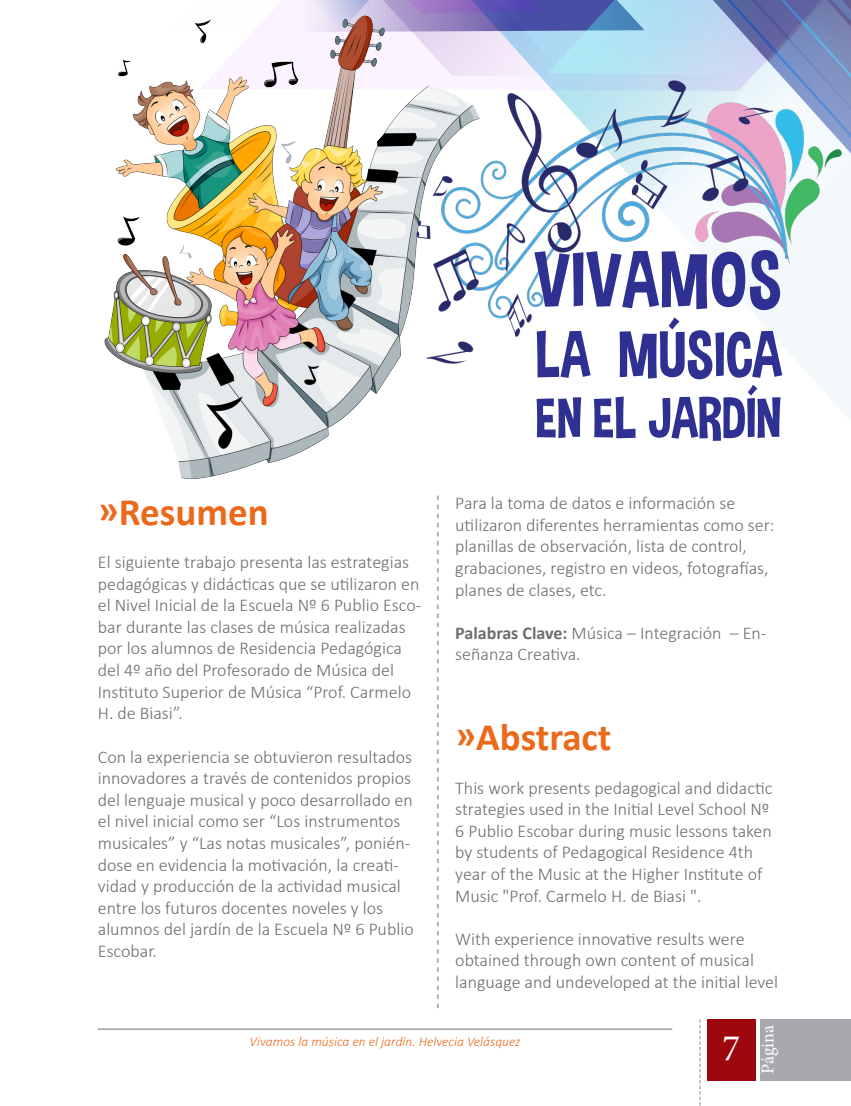
<style>
.page{position:relative;width:851px;height:1106px;background:#fff}
.page>*{position:absolute;margin:0;border:0;box-sizing:border-box;transform-origin:0 0}
.Titulo_26pt{font:700 39px "Calibri";color:#eb691b}
.t1{font:37.5px "Minion Pro";color:#fff}
.Parrafo_Contenido{font:300 18px/21.6px "Calibri";color:#6c6d70}
.t2{font:18px "Minion Pro";letter-spacing:-.005em;color:#fff}
.Marcador_-_Pie{font:italic 300 13.5px "Calibri";color:#eb691b}
.s1{font-weight:700}
</style>
<div class="page">
<svg style="left:269px;top:0;width:330px;height:50px;background:#9195ce"></svg>
<svg style="left:599px;top:0;width:251px;height:50px;background:#88a4cc"></svg>
<div style="left:760px;top:1019px;width:90px;height:61px;background:#a8a9ad"></div>
<div style="left:707px;top:1019px;width:48px;height:61px;background:#9d070d"></div>
<svg style="left:699px;top:1019px;width:1px;height:87px"></svg>
<hr style="left:98px;top:1028px;width:574px;height:1px;background:#6c6d70">
<svg style="left:437px;top:495px;width:1px;height:513px"></svg>
<img style="left:104px;top:15px;width:379px;height:464px">
<img style="left:400px;top:50px;width:450px;height:429px">
<svg style="left:534px;top:250px;width:246px;height:60px"></svg>
<svg style="left:536px;top:330px;width:54px;height:48px"></svg>
<svg style="left:619px;top:317px;width:163px;height:62px"></svg>
<svg style="left:536px;top:397px;width:45px;height:41px"></svg>
<svg style="left:594px;top:396px;width:41px;height:42px"></svg>
<svg style="left:648px;top:385px;width:132px;height:56px"></svg>
<p class="Titulo_26pt" style="left:98px;top:487px;width:172px">»Resumen</p>
<p class="Parrafo_Contenido" style="left:98px;top:551px;width:325px">El siguiente trabajo presenta las estrategias pedagógicas y didácticas que se utilizaron en el Nivel Inicial de la Escuela Nº 6 Publio Esco&shy;bar durante las clases de música realizadas por los alumnos de Residencia Pedagógica del 4º año del Profesorado de Música del Instituto Superior de Música “Prof. Carmelo H. de Biasi”.</p>
<p class="Parrafo_Contenido" style="left:98px;top:745px;width:317px">Con la experiencia se obtuvieron resultados innovadores a través de contenidos propios del lenguaje musical y poco desarrollado en el nivel inicial como ser “Los instrumentos musicales” y “Las notas musicales”, ponién&shy;dose en evidencia la motivación, la creati&shy;vidad y producción de la actividad musical entre los futuros docentes noveles y los alumnos del jardín de la Escuela Nº 6 Publio Escobar.</p>
<p class="Parrafo_Contenido" style="left:455px;top:492px;width:321px">Para la toma de datos e información se utilizaron diferentes herramientas como ser: planillas de observación, lista de control, grabaciones, registro en videos, fotografías, planes de clases, etc.</p>
<p class="Parrafo_Contenido" style="left:455px;top:622px;width:312px"><span class="s1">Palabras Clave:</span> Música – Integración – En&shy;señanza Creativa.</p>
<p class="Titulo_26pt" style="left:455px;top:712px;width:158px">»Abstract</p>
<p class="Parrafo_Contenido" style="left:455px;top:776px;width:318px">This work presents pedagogical and didactic strategies used in the Initial Level School Nº 6 Publio Escobar during music lessons taken by students of Pedagogical Residence 4th year of the Music at the Higher Institute of Music "Prof. Carmelo H. de Biasi ".</p>
<p class="Parrafo_Contenido" style="left:455px;top:928px;width:324px">With experience innovative results were obtained through own content of musical language and undeveloped at the initial level</p>
<p class="Marcador_-_Pie" style="left:249px;top:1032px;width:272px">Vivamos la música en el jardín. Helvecia Velásquez</p>
<p class="t1" style="left:722px;top:1023px;width:19px">7</p>
<p class="t2" style="left:755px;top:1073px;width:50px;rotate:-90deg">Página</p>
</div>
